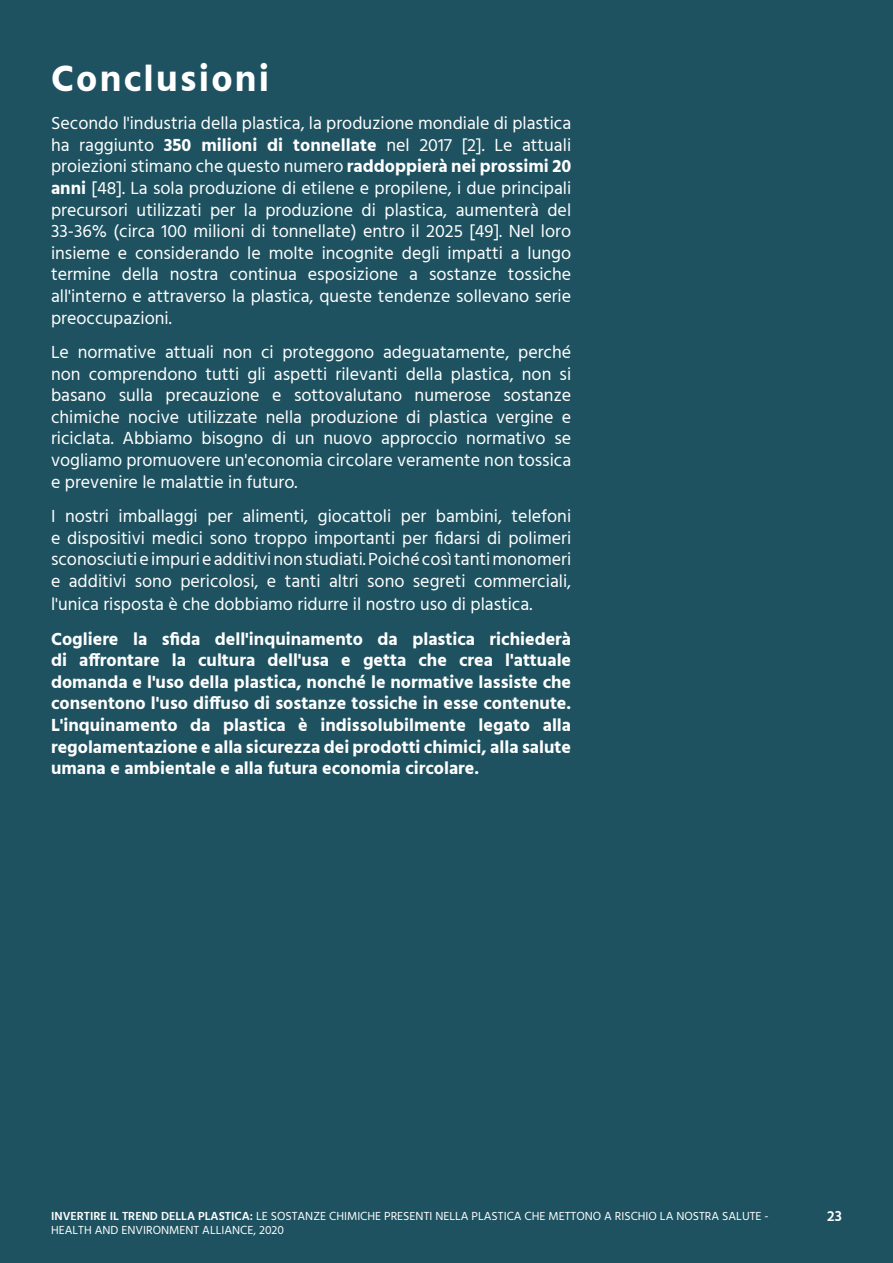
<style>
.page{position:relative;width:893px;height:1263px;background:#1e5260}
.page>*{position:absolute;margin:0;border:0;box-sizing:border-box;transform-origin:0 0}
.Chapter_title{font:700 37.5px "Hind";letter-spacing:.06em;color:#fff}
.BODY{font:18px/21.6px "Hind";color:#fff;text-align:justify}
.BODY-2{font:700 18px/21.6px "Hind";color:#fff;text-align:justify}
.t1{font:600 15px "Hind";color:#fff}
.BODY-3{font:12px "Hind";color:#fff}
.s1{font-weight:700}
.s2{font-weight:600}
</style>
<div class="page">
<p class="Chapter_title" style="left:51px;top:56px;width:220px">Conclusioni</p>
<p class="BODY" style="left:51px;top:113px;width:522px">Secondo l'industria della plastica, la produzione mondiale di plastica ha raggiunto <span class="s1">350 milioni di tonnellate</span> nel 2017 [2]. Le attuali proiezioni stimano che questo numero <span class="s1">raddoppierà nei prossimi 20 anni</span> [48]. La sola produzione di etilene e propilene, i due principali precursori utilizzati per la produzione di plastica, aumenterà del 33-36% (circa 100 milioni di tonnellate) entro il 2025 [49]. Nel loro insieme e considerando le molte incognite degli impatti a lungo termine della nostra continua esposizione a sostanze tossiche all'interno e attraverso la plastica, queste tendenze sollevano serie preoccupazioni.</p>
<p class="BODY" style="left:51px;top:342px;width:522px">Le normative attuali non ci proteggono adeguatamente, perché non comprendono tutti gli aspetti rilevanti della plastica, non si basano sulla precauzione e sottovalutano numerose sostanze chimiche nocive utilizzate nella produzione di plastica vergine e riciclata. Abbiamo bisogno di un nuovo approccio normativo se vogliamo promuovere un'economia circolare veramente non tossica e prevenire le malattie in futuro.</p>
<p class="BODY" style="left:51px;top:506px;width:522px">I nostri imballaggi per alimenti, giocattoli per bambini, telefoni e dispositivi medici sono troppo importanti per fidarsi di polimeri sconosciuti e impuri e additivi non studiati. Poiché così tanti monomeri e additivi sono pericolosi, e tanti altri sono segreti commerciali,</p>
<p class="BODY" style="left:51px;top:594px;width:483px">l'unica risposta è che dobbiamo ridurre il nostro uso di plastica.</p>
<p class="BODY-2" style="left:51px;top:627px;width:522px">Cogliere la sfida dell'inquinamento da plastica richiederà di affrontare la cultura dell'usa e getta che crea l'attuale domanda e l'uso della plastica, nonché le normative lassiste che consentono l'uso diffuso di sostanze tossiche in esse contenute.<br>L'inquinamento da plastica è indissolubilmente legato alla regolamentazione e alla sicurezza dei prodotti chimici, alla salute umana e ambientale e alla futura economia circolare.</p>
<p class="BODY-3" style="left:51px;top:1207px;width:719px"><span class="s2">INVERTIRE IL TREND DELLA PLASTICA:</span> LE SOSTANZE CHIMICHE PRESENTI NELLA PLASTICA CHE METTONO A RISCHIO LA NOSTRA SALUTE -</p>
<p class="t1" style="left:827px;top:1205px;width:16px">23</p>
<p class="BODY-3" style="left:51px;top:1222px;width:235px">HEALTH AND ENVIRONMENT ALLIANCE, 2020</p>
</div>
